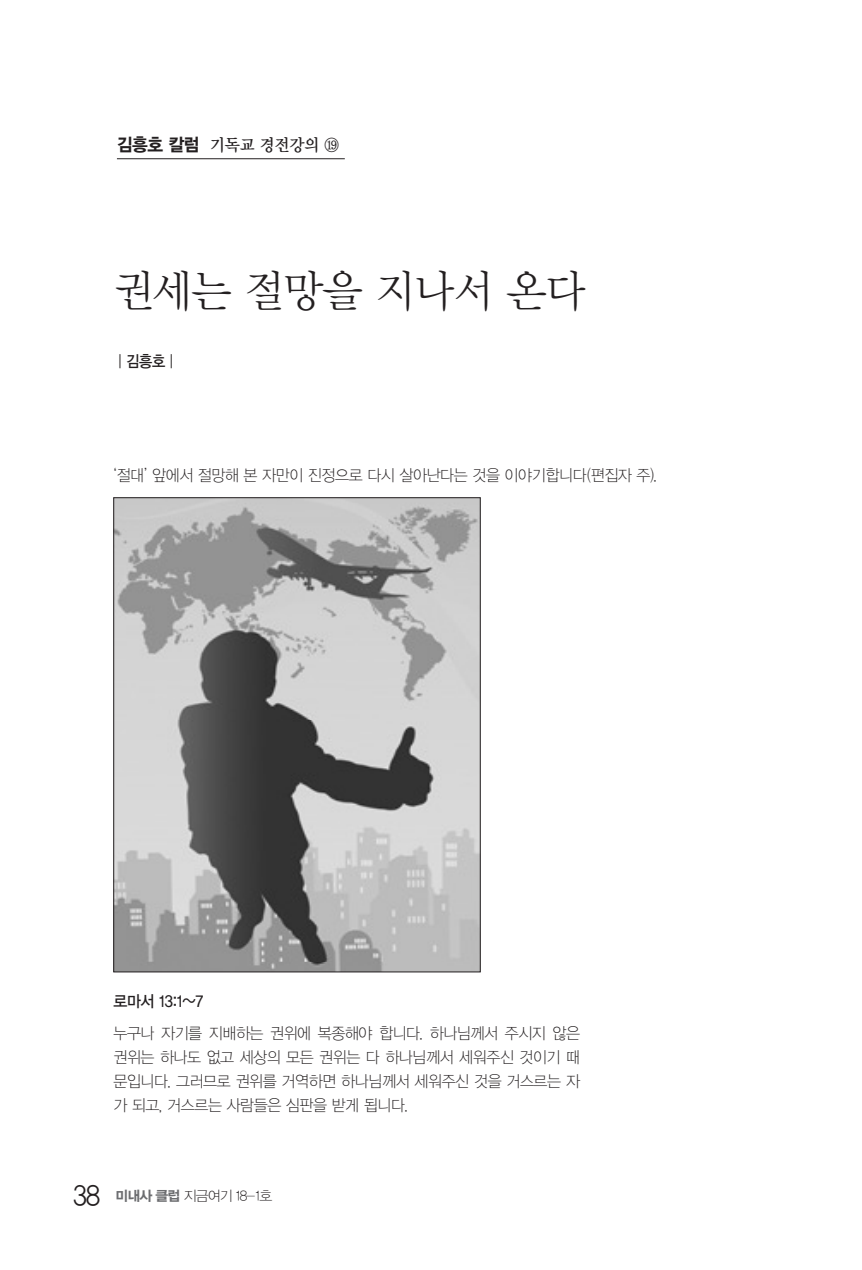
<style>
.page{position:relative;width:862px;height:1270px;background:#fff}
.page>*{position:absolute;margin:0;border:0;box-sizing:border-box;transform-origin:0 0}
.t1{font:44px "YDVY Mj O Std 32";letter-spacing:-.025em;color:#231f20}
.t2{font:17px "YDVY Mj O Std 34";letter-spacing:-.025em;color:#231f20;scale:.95 1}
.t3{font:16px/24px "YDVYGO Std 11";letter-spacing:-.025em;color:#231f20;text-align:justify;scale:.95 1}
.t4{font:16px "YDVYGO Std 13";letter-spacing:-.025em;color:#231f20;scale:.95 1}
.t5{font:16px "YDVYGO Std 13";letter-spacing:-.025em;color:#231f20;scale:.9 1}
.t6{font:14px "YDVYGO Std 11";letter-spacing:-.06em;color:#231f20}
.s1{font-family:"YDVYGO Std 15";font-size:18px}
.s2{font-family:"YDVYGO Std 12"}
.s3{font-family:"YDVYGO Std 12";font-size:28px}
.s4{font-family:"YDVYGO Std 15";color:#6c6d70}
</style>
<div class="page">
<img style="left:115px;top:499px;width:363px;height:471px">
<hr style="left:117px;top:158px;width:228px;height:1px;background:#231f20">
<p class="t2" style="left:117px;top:137px;width:236px"><span class="s1">김흥호 칼럼</span> 기독교 경전강의 ⑲</p>
<h1 class="t1" style="left:113px;top:269px;width:474px">권세는 절망을 지나서 온다</h1>
<p class="t5" style="left:113px;top:353px;width:73px"><span class="s2">｜</span>김흥호<span class="s2">｜</span></p>
<p class="t3" style="left:113px;top:463px;width:574px">‘절대’ 앞에서 절망해 본 자만이 진정으로 다시 살아난다는 것을 이야기합니다(편집자 주).</p>
<p class="t4" style="left:113px;top:993px;width:96px">로마서 13:1~7</p>
<p class="t3" style="left:113px;top:1022px;width:493px">누구나 자기를 지배하는 권위에 복종해야 합니다. 하나님께서 주시지 않은 권위는 하나도 없고 세상의 모든 권위는 다 하나님께서 세워주신 것이기 때 문입니다. 그러므로 권위를 거역하면 하나님께서 세워주신 것을 거스르는 자 가 되고, 거스르는 사람들은 심판을 받게 됩니다.</p>
<p class="t6" style="left:73px;top:1189px;width:200px"><span class="s3">38</span> <span class="s4">미내사 클럽</span> 지금여기 18-1호</p>
</div>
